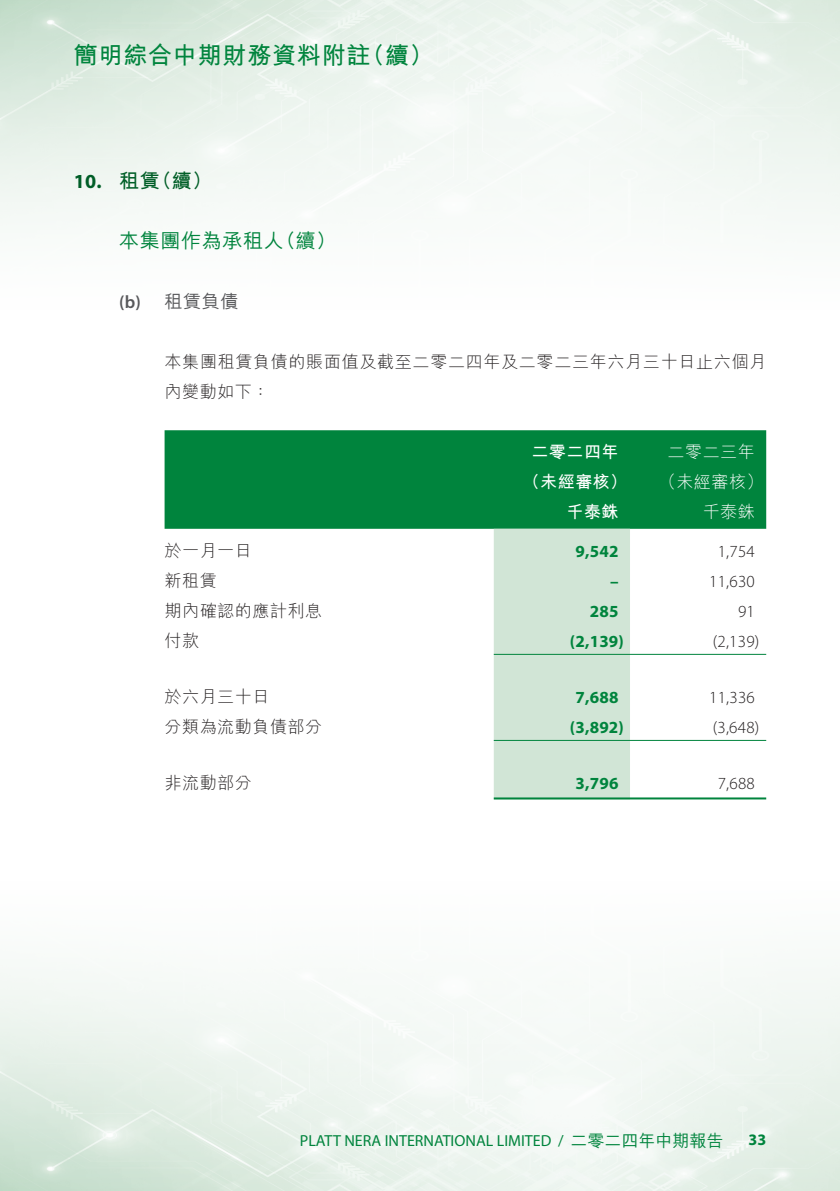
<style>
.page{position:relative;width:840px;height:1191px;background:#fff}
.page>*{position:absolute;margin:0;border:0;box-sizing:border-box;transform-origin:0 0}
.t1{font:700 24px "M Hei HK";letter-spacing:.03em;color:#00843d}
._02_H2{font:500 20px "M Hei HK";letter-spacing:.03em;color:#00843d}
._01_H1{font:700 20px "M Hei HK";color:#005e27}
._03_H3{font:500 18px "M Hei HK";color:#57585a}
._00_txt{font:300 17px/30px "M Hei HK";letter-spacing:.04em;color:#231f20}
._50_Table_txt{font:300 17px "M Hei HK";letter-spacing:.035em;color:#231f20}
._50_Table_txt-2{font:300 17px "Myriad Pro";letter-spacing:.015em;color:#231f20}
._50_Table_txt-3{font:700 17px "Myriad Pro";letter-spacing:.01em;color:#00843d}
._50_Table_txt-4{font:700 17px "M Hei HK";letter-spacing:.03em;color:#fff}
._50_Table_txt-5{font:300 17px "M Hei HK";letter-spacing:.035em;color:#fff}
.t2{font:16px "Myriad Pro";color:#00843d}
.t3{font:700 16px "Myriad Pro";color:#00843d}
.s1{font-family:"Myriad Pro"}
.s2{font-family:"Myriad Pro";font-weight:600}
.s3{font-family:"M Hei HK";font-weight:500;font-size:17px}
</style>
<div class="page">
<div style="left:164px;top:430px;width:601px;height:99px;background:#00843d"></div>
<div style="left:493px;top:529px;width:136px;height:268px;background:#d1e5d6"></div>
<hr style="left:493px;top:654px;width:136px;height:1px;background:#00843d">
<hr style="left:629px;top:654px;width:136px;height:1px;background:#00843d">
<hr style="left:493px;top:740px;width:136px;height:1px;background:#00843d">
<hr style="left:629px;top:740px;width:136px;height:1px;background:#00843d">
<hr style="left:493px;top:797px;width:136px;height:2px;background:#00843d">
<hr style="left:629px;top:797px;width:136px;height:2px;background:#00843d">
<p class="t1" style="left:74px;top:38px;width:361px">簡明綜合中期財務資料附註（續）</p>
<p class="_01_H1" style="left:74px;top:166px;width:140px"><span class="s1">10.</span> 租賃（續）</p>
<p class="_02_H2" style="left:119px;top:226px;width:218px">本集團作為承租人（續）</p>
<p class="_03_H3" style="left:119px;top:288px;width:121px"><span class="s2">(b)</span> 租賃負債</p>
<p class="_00_txt" style="left:164px;top:346px;width:603px">本集團租賃負債的賬面值及截至二零二四年及二零二三年六月三十日止六個月內變動如下：</p>
<p class="_50_Table_txt-4" style="left:531px;top:439px;width:89px">二零二四年</p>
<p class="_50_Table_txt-5" style="left:667px;top:443px;width:89px">二零二三年</p>
<p class="_50_Table_txt-4" style="left:522px;top:469px;width:106px">（未經審核）</p>
<p class="_50_Table_txt-5" style="left:658px;top:473px;width:106px">（未經審核）</p>
<p class="_50_Table_txt-4" style="left:566px;top:499px;width:54px">千泰銖</p>
<p class="_50_Table_txt-5" style="left:702px;top:503px;width:54px">千泰銖</p>
<p class="_50_Table_txt" style="left:164px;top:541px;width:89px">於一月一日</p>
<p class="_50_Table_txt-3" style="left:575px;top:540px;width:44px">9,542</p>
<p class="_50_Table_txt-2" style="left:717px;top:541px;width:39px">1,754</p>
<p class="_50_Table_txt" style="left:164px;top:571px;width:54px">新租賃</p>
<p class="_50_Table_txt-3" style="left:609px;top:570px;width:10px">–</p>
<p class="_50_Table_txt-2" style="left:708px;top:571px;width:47px">11,630</p>
<p class="_50_Table_txt" style="left:164px;top:601px;width:159px">期內確認的應計利息</p>
<p class="_50_Table_txt-3" style="left:589px;top:600px;width:30px">285</p>
<p class="_50_Table_txt-2" style="left:737px;top:601px;width:18px">91</p>
<p class="_50_Table_txt" style="left:164px;top:631px;width:36px">付款</p>
<p class="_50_Table_txt-3" style="left:569px;top:630px;width:56px">(2,139)</p>
<p class="_50_Table_txt-2" style="left:712px;top:631px;width:48px">(2,139)</p>
<p class="_50_Table_txt" style="left:164px;top:688px;width:106px">於六月三十日</p>
<p class="_50_Table_txt-3" style="left:575px;top:686px;width:44px">7,688</p>
<p class="_50_Table_txt-2" style="left:708px;top:687px;width:47px">11,336</p>
<p class="_50_Table_txt" style="left:164px;top:718px;width:159px">分類為流動負債部分</p>
<p class="_50_Table_txt-3" style="left:569px;top:716px;width:56px">(3,892)</p>
<p class="_50_Table_txt-2" style="left:712px;top:717px;width:48px">(3,648)</p>
<p class="_50_Table_txt" style="left:164px;top:774px;width:89px">非流動部分</p>
<p class="_50_Table_txt-3" style="left:575px;top:772px;width:44px">3,796</p>
<p class="_50_Table_txt-2" style="left:717px;top:773px;width:39px">7,688</p>
<p class="t2" style="left:299px;top:1130px;width:425px">PLATT NERA INTERNATIONAL LIMITED / <span class="s3">二零二四年中期報告</span></p>
<p class="t3" style="left:748px;top:1129px;width:19px">33</p>
</div>
